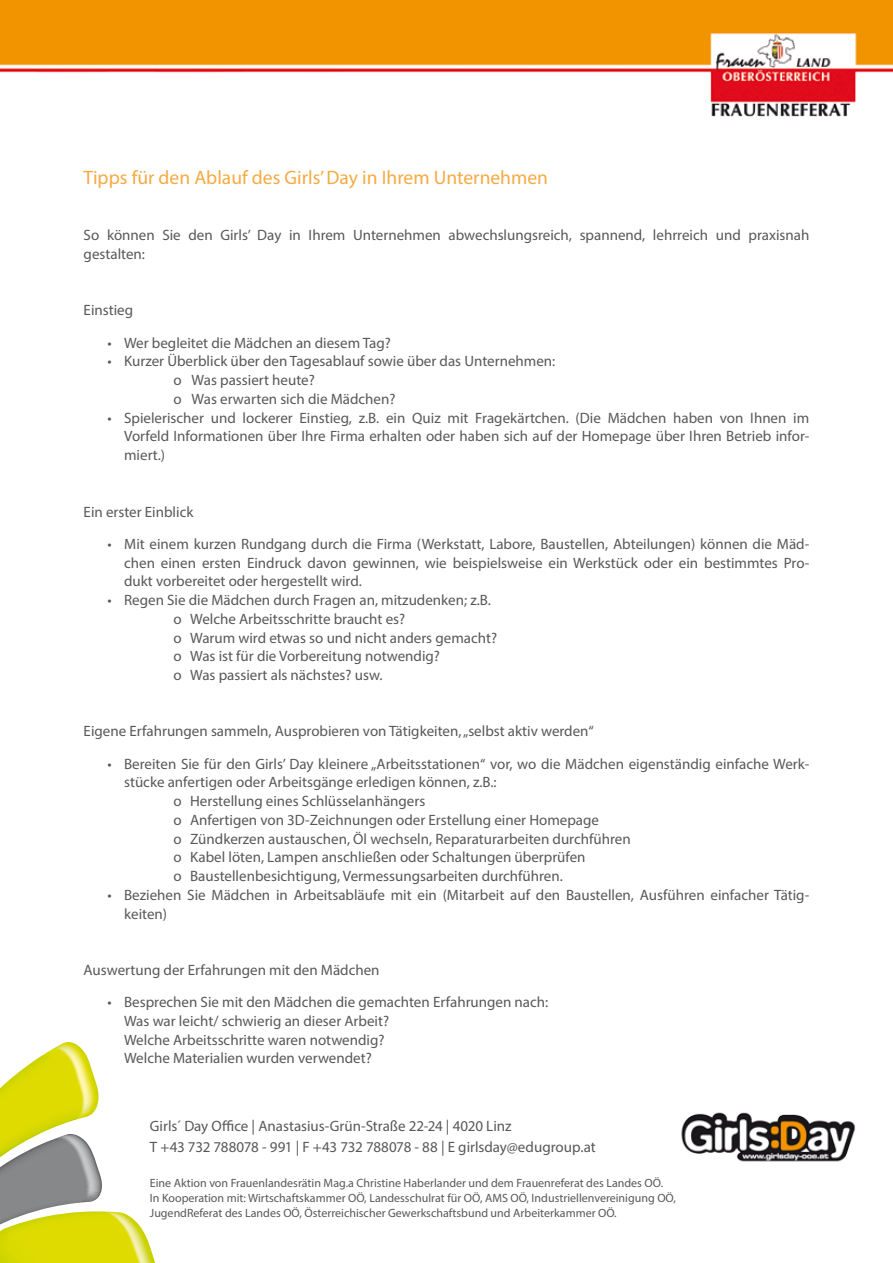
<style>
.page{position:relative;width:893px;height:1263px;background:#fff}
.page>*{position:absolute;margin:0;border:0;box-sizing:border-box;transform-origin:0 0}
.t1{font:19.5px "Myriad Pro";color:#f6aa42}
.t2{font:15px/18.8px "Myriad Pro";color:#58585a}
.t3{font:12px/15px "Myriad Pro";color:#58585a}
</style>
<div class="page">
<img style="left:0;top:0;width:893px;height:116px">
<svg style="left:0;top:1042px;width:156px;height:221px"></svg>
<img style="left:681px;top:1112px;width:175px;height:50px">
<h1 class="t1" style="left:84px;top:166px;width:466px">Tipps für den Ablauf des Girls’ Day in Ihrem Unternehmen</h1>
<p class="t2" style="left:84px;top:226px;width:727px">So können Sie den Girls’ Day in Ihrem Unternehmen abwechslungsreich, spannend, lehrreich und praxisnah gestalten:</p>
<p class="t2" style="left:84px;top:301px;width:51px">Einstieg</p>
<p class="t2" style="left:108px;top:333px;width:285px">• Wer begleitet die Mädchen an diesem Tag?</p>
<p class="t2" style="left:174px;top:352px;width:383px;text-indent:-66px">• Kurzer Überblick über den Tagesablauf sowie über das Unternehmen: o Was passiert heute?<br>o Was erwarten sich die Mädchen?</p>
<p class="t2" style="left:124px;top:408px;width:687px;text-align:justify;text-indent:-16px">• Spielerischer und lockerer Einstieg, z.B. ein Quiz mit Fragekärtchen. (Die Mädchen haben von Ihnen im Vorfeld Informationen über Ihre Firma erhalten oder haben sich auf der Homepage über Ihren Betrieb infor&shy;miert.)</p>
<p class="t2" style="left:84px;top:502px;width:111px">Ein erster Einblick</p>
<p class="t2" style="left:124px;top:534px;width:687px;text-align:justify;text-indent:-16px">• Mit einem kurzen Rundgang durch die Firma (Werkstatt, Labore, Baustellen, Abteilungen) können die Mäd&shy;chen einen ersten Eindruck davon gewinnen, wie beispielsweise ein Werkstück oder ein bestimmtes Pro&shy;dukt vorbereitet oder hergestellt wird.</p>
<p class="t2" style="left:174px;top:590px;width:325px;text-indent:-66px">• Regen Sie die Mädchen durch Fragen an, mitzudenken; z.B. o Welche Arbeitsschritte braucht es?<br>o Warum wird etwas so und nicht anders gemacht? o Was ist für die Vorbereitung notwendig?<br>o Was passiert als nächstes? usw.</p>
<p class="t2" style="left:84px;top:722px;width:512px">Eigene Erfahrungen sammeln, Ausprobieren von Tätigkeiten, „selbst aktiv werden“</p>
<p class="t2" style="left:108px;top:754px;width:703px">• Bereiten Sie für den Girls’ Day kleinere „Arbeitsstationen“ vor, wo die Mädchen eigenständig einfache Werk-</p>
<p class="t2" style="left:124px;top:773px;width:374px">stücke anfertigen oder Arbeitsgänge erledigen können, z.B.:</p>
<p class="t2" style="left:174px;top:791px;width:253px">o Herstellung eines Schlüsselanhängers</p>
<p class="t2" style="left:174px;top:810px;width:427px">o Anfertigen von 3D-Zeichnungen oder Erstellung einer Homepage</p>
<p class="t2" style="left:174px;top:829px;width:458px">o Zündkerzen austauschen, Öl wechseln, Reparaturarbeiten durchführen</p>
<p class="t2" style="left:174px;top:848px;width:413px">o Kabel löten, Lampen anschließen oder Schaltungen überprüfen</p>
<p class="t2" style="left:174px;top:866px;width:391px">o Baustellenbesichtigung, Vermessungsarbeiten durchführen.</p>
<p class="t2" style="left:124px;top:885px;width:687px;text-indent:-16px">• Beziehen Sie Mädchen in Arbeitsabläufe mit ein (Mitarbeit auf den Baustellen, Ausführen einfacher Tätig&shy;keiten)</p>
<p class="t2" style="left:84px;top:960px;width:297px">Auswertung der Erfahrungen mit den Mädchen</p>
<p class="t2" style="left:124px;top:992px;width:426px;text-indent:-16px">• Besprechen Sie mit den Mädchen die gemachten Erfahrungen nach:<br>Was war leicht/ schwierig an dieser Arbeit?<br>Welche Arbeitsschritte waren notwendig?<br>Welche Materialien wurden verwendet?</p>
<p class="t2" style="left:150px;top:1115px;width:447px;line-height:21px">Girls´ Day Office | Anastasius-Grün-Straße 22-24 | 4020 Linz<br>T +43 732 788078 - 991 | F +43 732 788078 - 88 | E girlsday@edugroup.at</p>
<p class="t3" style="left:150px;top:1175px;width:528px">Eine Aktion von Frauenlandesrätin Mag.a Christine Haberlander und dem Frauenreferat des Landes OÖ.<br>In Kooperation mit: Wirtschaftskammer OÖ, Landesschulrat für OÖ, AMS OÖ, Industriellenvereinigung OÖ,<br>JugendReferat des Landes OÖ, Österreichischer Gewerkschaftsbund und Arbeiterkammer OÖ.</p>
</div>
